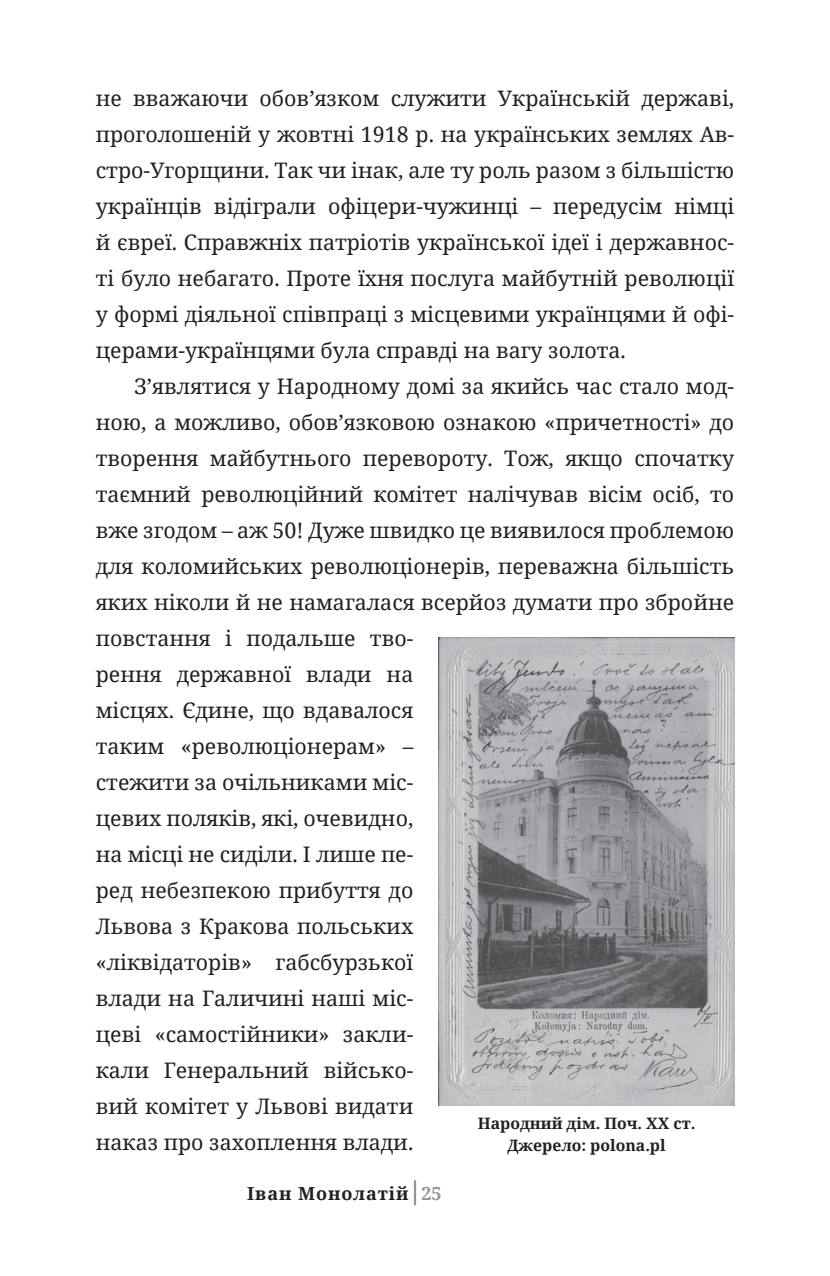
<style>
.page{position:relative;width:830px;height:1276px;background:#fff}
.page>*{position:absolute;margin:0;border:0;box-sizing:border-box;transform-origin:0 0}
.t1{font:21.38px/36px "Noto Serif";color:#231f20;text-align:justify}
.t2{font:700 18px "Noto Serif";letter-spacing:.05em;color:#231f20}
.t3{font:700 15.75px/22.5px "Noto Serif";color:#231f20;text-align:center}
.s1{color:#939598}
</style>
<div class="page">
<hr style="left:413px;top:1180px;width:3px;height:25px;background:#939598">
<img style="left:438px;top:638px;width:295px;height:467px">
<p class="t1" style="left:96px;top:79px;width:639px">не вважаючи обов’язком служити Українській державі, проголошеній у жовтні 1918 р. на українських землях Ав&shy;стро-Угорщини. Так чи інак, але ту роль разом з більшістю українців відіграли офіцери-чужинці – передусім німці й євреї. Справжніх патріотів української ідеї і державнос&shy;ті було небагато. Проте їхня послуга майбутній революції у формі діяльної співпраці з місцевими українцями й офі&shy;церами-українцями була справді на вагу золота.</p>
<p class="t1" style="left:96px;top:367px;width:639px;text-align:left;text-indent:38px">З’являтися у Народному домі за якийсь час стало мод&shy;ною, а можливо, обов’язковою ознакою «причетності» до творення майбутнього перевороту. Тож, якщо спочатку таємний революційний комітет налічував вісім осіб, то вже згодом – аж 50! Дуже швидко це виявилося проблемою для коломийських революціонерів, переважна більшість яких ніколи й не намагалася всерйоз думати про збройне повстання і подальше тво-<br>рення державної влади на<br>місцях. Єдине, що вдавалося<br>таким «революціонерам» –<br>стежити за очільниками міс-<br>цевих поляків, які, очевидно,<br>на місці не сиділи. І лише пе-<br>ред небезпекою прибуття до<br>Львова з Кракова польських<br>«ліквідаторів» габсбурзької<br>влади на Галичині наші міс-<br>цеві «самостійники» закли-<br>кали Генеральний військо-<br>вий комітет у Львові видати<br>наказ про захоплення влади.</p>
<p class="t3" style="left:477px;top:1111px;width:219px">Народний дім. Поч. ХХ ст.<br>Джерело: polona.pl</p>
<p class="t2" style="left:247px;top:1180px;width:196px">Іван Монолатій <span class="s1">25</span></p>
</div>
